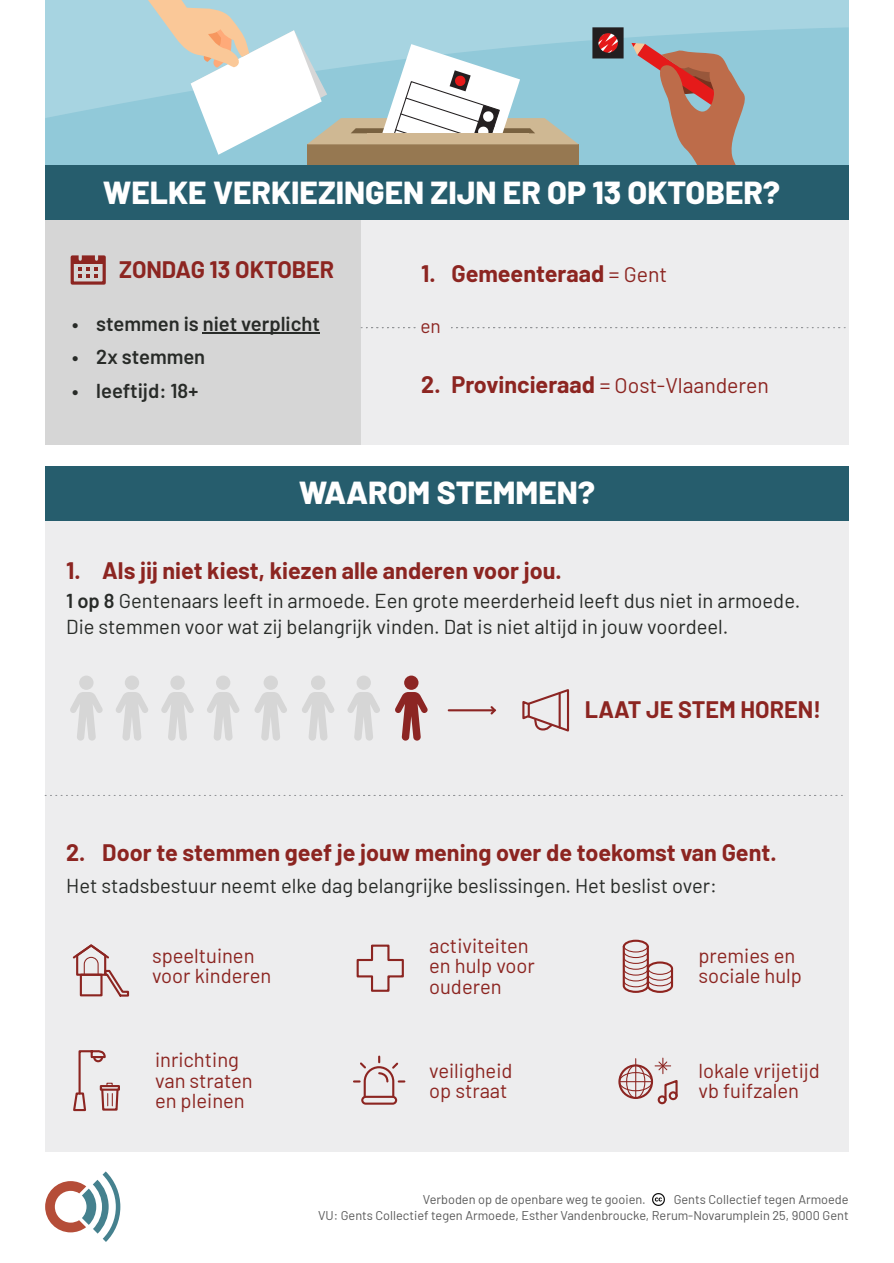
<style>
.page{position:relative;width:894px;height:1263px;background:#fff}
.page>*{position:absolute;margin:0;border:0;box-sizing:border-box;transform-origin:0 0}
.t1{font:800 31.8px "Barlow";color:#fff}
.t2{font:700 23.4px "Barlow";color:#8c2521}
.t3{font:21.15px "Barlow";color:#8c2521}
.t4{font:20.1px/25.5px "Barlow";color:#282b28}
.t5{font:20.1px/20.1px "Barlow";color:#8c2521}
.t6{font:600 20.1px "Barlow";color:#282b28}
.t7{font:19.05px "Barlow";color:#8c2521}
.t8{font:12.75px/15.9px "Barlow";color:#595959;text-align:right}
.s1{font-weight:700;font-size:23.4px}
.s2{font-weight:400;font-size:21.15px}
.s3{font-weight:600}
</style>
<div class="page">
<div style="left:45px;top:0;width:803px;height:165px;background:#a7d4e1"></div>
<svg style="left:45px;top:27px;width:803px;height:138px;fill:#91c9d9"></svg>
<div style="left:307px;top:144px;width:271px;height:21px;background:#967851"></div>
<svg style="left:141px;top:0;width:437px;height:155px"></svg>
<div style="left:367px;top:133px;width:161px;height:10px;background:#d0b792"></div>
<svg style="left:631px;top:43px;width:127px;height:122px;background:#a79893"></svg>
<svg style="left:592px;top:27px;width:31px;height:31px"></svg>
<div style="left:312px;top:219px;width:536px;height:226px;background:#ededee"></div>
<div style="left:45px;top:520px;width:803px;height:632px;background:#ededee"></div>
<div style="left:170px;top:676px;width:15px;height:14px;background:#d6d6d6;border-radius:50%"></div>
<svg style="left:161px;top:692px;width:33px;height:49px"></svg>
<div style="left:216px;top:676px;width:14px;height:14px;background:#d6d6d6;border-radius:50%"></div>
<svg style="left:207px;top:692px;width:32px;height:49px"></svg>
<div style="left:79px;top:676px;width:14px;height:14px;background:#d6d6d6;border-radius:50%"></div>
<svg style="left:70px;top:692px;width:33px;height:49px"></svg>
<div style="left:125px;top:676px;width:14px;height:14px;background:#d6d6d6;border-radius:50%"></div>
<svg style="left:116px;top:692px;width:32px;height:49px"></svg>
<div style="left:263px;top:676px;width:15px;height:14px;background:#d6d6d6;border-radius:50%"></div>
<svg style="left:254px;top:692px;width:33px;height:49px"></svg>
<div style="left:311px;top:676px;width:14px;height:14px;background:#d6d6d6;border-radius:50%"></div>
<svg style="left:302px;top:692px;width:32px;height:49px"></svg>
<div style="left:356px;top:676px;width:15px;height:14px;background:#d6d6d6;border-radius:50%"></div>
<svg style="left:347px;top:692px;width:33px;height:49px"></svg>
<div style="left:404px;top:676px;width:14px;height:14px;background:#8c2523;border-radius:50%"></div>
<svg style="left:395px;top:692px;width:33px;height:49px"></svg>
<svg style="left:488px;top:706px;width:9px;height:9px"></svg>
<hr style="left:448px;top:709px;width:46px;height:2px;background:#8c2523">
<svg style="left:522px;top:689px;width:48px;height:43px"></svg>
<div style="left:45px;top:466px;width:803px;height:54px;background:#265d6d"></div>
<div style="left:45px;top:219px;width:316px;height:226px;background:#d6d6d6"></div>
<div style="left:45px;top:165px;width:803px;height:54px;background:#265d6d"></div>
<hr style="left:203px;top:332px;width:117px;height:1px;background:#282b28">
<svg style="left:361px;top:327px;width:484px;height:1px"></svg>
<svg style="left:45px;top:795px;width:798px;height:1px"></svg>
<div style="left:417px;top:310px;width:33px;height:34px;background:#ededee"></div>
<div style="left:71px;top:255px;width:35px;height:30px;border:3px solid #8c2521"></div>
<div style="left:72px;top:257px;width:32px;height:7px;background:#8c2521"></div>
<svg style="left:79px;top:255px;width:3px;height:4px"></svg>
<svg style="left:95px;top:255px;width:3px;height:4px"></svg>
<svg style="left:78px;top:267px;width:20px;height:11px"></svg>
<svg style="left:652px;top:1193px;width:12px;height:13px"></svg>
<svg style="left:622px;top:939px;width:52px;height:54px"></svg>
<svg style="left:356px;top:944px;width:48px;height:48px"></svg>
<svg style="left:354px;top:1056px;width:50px;height:49px"></svg>
<svg style="left:72px;top:944px;width:58px;height:53px"></svg>
<div style="left:618px;top:1064px;width:34px;height:35px;border:2px solid #8c2521;border-radius:50%"></div>
<div style="left:618px;top:1072px;width:34px;height:19px;border:1px solid #8c2521;border-radius:50%"></div>
<hr style="left:619px;top:1081px;width:32px;height:1px;background:#8c2521">
<div style="left:626px;top:1065px;width:19px;height:33px;border:1px solid #8c2521;border-radius:50%"></div>
<hr style="left:635px;top:1059px;width:1px;height:39px;background:#8c2521">
<div style="left:657px;top:1095px;width:9px;height:9px;border:2px solid #8c2521;border-radius:50%"></div>
<svg style="left:654px;top:1058px;width:24px;height:44px"></svg>
<svg style="left:73px;top:1050px;width:47px;height:62px"></svg>
<svg style="left:45px;top:1171px;width:75px;height:71px"></svg>
<h1 class="t1" style="left:103px;top:172px;width:678px">WELKE VERKIEZINGEN ZIJN ER OP 13 OKTOBER?</h1>
<p class="t2" style="left:119px;top:255px;width:217px">ZONDAG 13 OKTOBER</p>
<p class="t6" style="left:72px;top:310px;width:249px">• stemmen is niet verplicht</p>
<p class="t6" style="left:72px;top:344px;width:134px">• 2x stemmen</p>
<p class="t6" style="left:72px;top:378px;width:127px">• leeftijd: 18+</p>
<p class="t3" style="left:421px;top:372px;width:349px"><span class="s1">2. Provincieraad</span> = Oost-Vlaanderen</p>
<p class="t2" style="left:421px;top:259px;width:247px">1. Gemeenteraad <span class="s2">= Gent</span></p>
<p class="t7" style="left:420px;top:314px;width:22px">en</p>
<h1 class="t1" style="left:298px;top:472px;width:298px">WAAROM STEMMEN?</h1>
<p class="t2" style="left:66px;top:555px;width:497px">1. Als jij niet kiest, kiezen alle anderen voor jou.</p>
<p class="t4" style="left:66px;top:587px;width:735px"><span class="s3">1 op 8</span> Gentenaars leeft in armoede. Een grote meerderheid leeft dus niet in armoede.<br>Die stemmen voor wat zij belangrijk vinden. Dat is niet altijd in jouw voordeel.</p>
<p class="t2" style="left:584px;top:695px;width:238px">LAAT JE STEM HOREN!</p>
<p class="t2" style="left:66px;top:838px;width:711px">2. Door te stemmen geef je jouw mening over de toekomst van Gent.</p>
<p class="t4" style="left:66px;top:872px;width:652px">Het stadsbestuur neemt elke dag belangrijke beslissingen. Het beslist over:</p>
<p class="t5" style="left:152px;top:945px;width:121px">speeltuinen voor kinderen</p>
<p class="t5" style="left:429px;top:935px;width:107px">activiteiten en hulp voor ouderen</p>
<p class="t5" style="left:698px;top:945px;width:105px">premies en sociale hulp</p>
<p class="t5" style="left:155px;top:1049px;width:99px">inrichting van straten en pleinen</p>
<p class="t5" style="left:429px;top:1059px;width:85px">veiligheid op straat</p>
<p class="t5" style="left:698px;top:1059px;width:123px">lokale vrijetijd vb fuifzalen</p>
<p class="t8" style="left:318px;top:1191px;width:531px">Gents Collectief tegen Armoede<br>VU: Gents Collectief tegen Armoede, Esther Vandenbroucke, Rerum-Novarumplein 25, 9000 Gent</p>
<p class="t8" style="left:422px;top:1191px;width:224px">Verboden op de openbare weg te gooien.</p>
</div>
